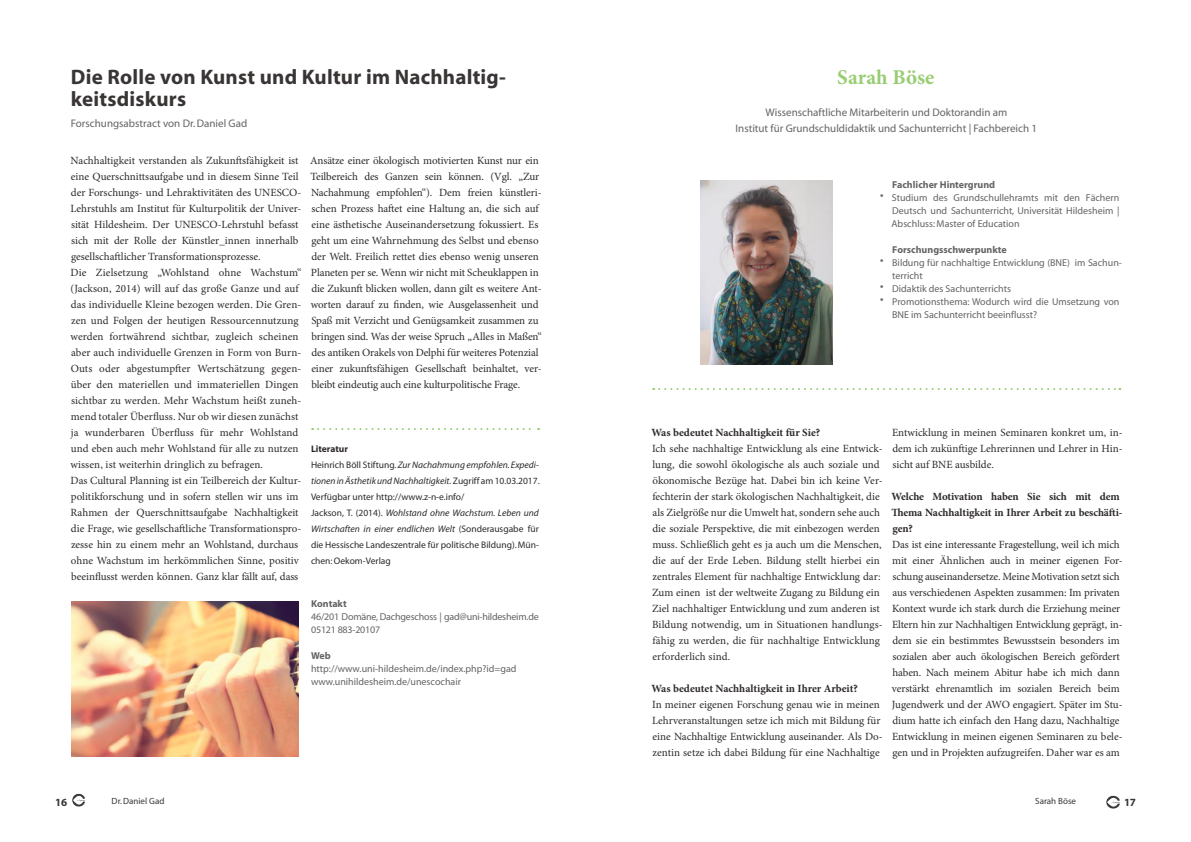
<style>
.page{position:relative;width:1191px;height:842px;background:#fff}
.page>*{position:absolute;margin:0;border:0;box-sizing:border-box;transform-origin:0 0}
.t1{font:700 21px/22px "Myriad";letter-spacing:.01em;color:#393535}
.t2{font:700 21px "Minion Pro";letter-spacing:.005em;color:#98cd72}
.t3{font:11px/16px "Minion Pro";letter-spacing:-.005em;color:#2e292a}
.t4{font:700 11px/16px "Minion Pro";letter-spacing:-.005em;color:#2e292a}
.t5{font:11px/16px "Myriad";color:#656365;text-align:center}
.t6{font:700 11px "Myriad";color:#393535}
.t7{font:10px/13px "Myriad";color:#656365}
.t8{font:10px/13px "Myriad";letter-spacing:-.02em;color:#656365}
.t9{font:700 10px/13px "Myriad";color:#656365}
.t10{font:9.5px/16px "Myriad";color:#2e292a}
.t11{font:9px "Myriad";color:#393535}
.s1{font-weight:700}
.s2{font-style:italic}
</style>
<div class="page">
<img style="left:72px;top:793px;width:13px;height:14px">
<img style="left:1106px;top:795px;width:14px;height:14px">
<svg style="left:312px;top:428px;width:227px;height:2px"></svg>
<svg style="left:653px;top:388px;width:467px;height:2px"></svg>
<img style="left:700px;top:180px;width:132px;height:184px">
<img style="left:71px;top:602px;width:228px;height:155px">
<h1 class="t1" style="left:71px;top:67px;width:436px">Die Rolle von Kunst und Kultur im Nachhaltig&shy;keitsdiskurs</h1>
<p class="t5" style="left:71px;top:116px;width:178px">Forschungsabstract von Dr. Daniel Gad</p>
<p class="t3" style="left:70px;top:153px;width:233px">Nachhaltigkeit verstanden als Zukunftsfähigkeit ist eine Querschnittsaufgabe und in diesem Sinne Teil der Forschungs- und Lehraktivitäten des UNESCO-Lehrstuhls am Institut für Kulturpolitik der Univer&shy;sität Hildesheim. Der UNESCO-Lehrstuhl befasst sich mit der Rolle der Künstler_innen innerhalb gesellschaftlicher Transformationsprozesse.<br>Die Zielsetzung „Wohlstand ohne Wachstum“ (Jackson, 2014) will auf das große Ganze und auf das individuelle Kleine bezogen werden. Die Gren&shy;zen und Folgen der heutigen Ressourcennutzung werden fortwährend sichtbar, zugleich scheinen aber auch individuelle Grenzen in Form von Burn-Outs oder abgestumpfter Wertschätzung gegen&shy;über den materiellen und immateriellen Dingen sichtbar zu werden. Mehr Wachstum heißt zuneh&shy;mend totaler Überfluss. Nur ob wir diesen zunächst ja wunderbaren Überfluss für mehr Wohlstand und eben auch mehr Wohlstand für alle zu nutzen wissen, ist weiterhin dringlich zu befragen.<br>Das Cultural Planning ist ein Teilbereich der Kultur&shy;politikforschung und in sofern stellen wir uns im Rahmen der Querschnittsaufgabe Nachhaltigkeit die Frage, wie gesellschaftliche Transformationspro&shy;zesse hin zu einem mehr an Wohlstand, durchaus ohne Wachstum im herkömmlichen Sinne, positiv beeinflusst werden können. Ganz klar fällt auf, dass</p>
<p class="t3" style="left:310px;top:153px;width:233px">Ansätze einer ökologisch motivierten Kunst nur ein Teilbereich des Ganzen sein können. (Vgl. „Zur Nachahmung empfohlen“). Dem freien künstleri&shy;schen Prozess haftet eine Haltung an, die sich auf eine ästhetische Auseinandersetzung fokussiert. Es geht um eine Wahrnehmung des Selbst und ebenso der Welt. Freilich rettet dies ebenso wenig unseren Planeten per se. Wenn wir nicht mit Scheuklappen in die Zukunft blicken wollen, dann gilt es weitere Ant&shy;worten darauf zu finden, wie Ausgelassenheit und Spaß mit Verzicht und Genügsamkeit zusammen zu bringen sind. Was der weise Spruch „Alles in Maßen“ des antiken Orakels von Delphi für weiteres Potenzial einer zukunftsfähigen Gesellschaft beinhaltet, ver&shy;bleibt eindeutig auch eine kulturpolitische Frage.</p>
<p class="t10" style="left:311px;top:441px;width:230px"><span class="s1">Literatur<br></span>Heinrich Böll Stiftung. <span class="s2">Zur Nachahmung empfohlen. Expedi&shy;tionen in Ästhetik und Nachhaltigkeit.</span> Zugriff am 10.03.2017.<br>Verfügbar unter http://www.z-n-e.info/<br>Jackson, T. (2014). <span class="s2">Wohlstand ohne Wachstum. Leben und Wirtschaften in einer endlichen Welt</span> (Sonderausgabe für die Hessische Landeszentrale für politische Bildung). Mün&shy;chen: Oekom-Verlag</p>
<p class="t9" style="left:311px;top:598px;width:37px">Kontakt</p>
<p class="t8" style="left:311px;top:611px;width:229px">46/201 Domäne, Dachgeschoss | gad@uni-hildesheim.de<br>05121 883-20107</p>
<p class="t9" style="left:311px;top:650px;width:21px">Web</p>
<p class="t7" style="left:311px;top:663px;width:207px">http://www.uni-hildesheim.de/index.php?id=gad www.unihildesheim.de/unescochair</p>
<h1 class="t2" style="left:837px;top:63px;width:99px">Sarah Böse</h1>
<p class="t5" style="left:735px;top:105px;width:303px">Wissenschaftliche Mitarbeiterin und Doktorandin am<br>Institut für Grundschuldidaktik und Sachunterricht | Fachbereich 1</p>
<p class="t9" style="left:880px;top:189px;width:5px">•</p>
<p class="t9" style="left:880px;top:254px;width:5px">•</p>
<p class="t9" style="left:880px;top:280px;width:5px">• •</p>
<p class="t9" style="left:892px;top:178px;width:104px">Fachlicher Hintergrund</p>
<p class="t7" style="left:891px;top:191px;width:229px;text-align:justify">Studium des Grundschullehramts mit den Fächern Deutsch und Sachunterricht, Universität Hildesheim | Abschluss: Master of Education</p>
<p class="t9" style="left:892px;top:243px;width:116px">Forschungsschwerpunkte</p>
<p class="t7" style="left:892px;top:256px;width:231px">Bildung für nachhaltige Entwicklung (BNE) im Sachun&shy;terricht<br>Didaktik des Sachunterrichts<br>Promotionsthema: Wodurch wird die Umsetzung von BNE im Sachunterricht beeinflusst?</p>
<p class="t4" style="left:651px;top:424px;width:170px">Was bedeutet Nachhaltigkeit für Sie?</p>
<p class="t3" style="left:652px;top:441px;width:232px">Ich sehe nachhaltige Entwicklung als eine Entwick&shy;lung, die sowohl ökologische als auch soziale und ökonomische Bezüge hat. Dabei bin ich keine Ver&shy;fechterin der stark ökologischen Nachhaltigkeit, die als Zielgröße nur die Umwelt hat, sondern sehe auch die soziale Perspektive, die mit einbezogen werden muss. Schließlich geht es ja auch um die Menschen, die auf der Erde Leben. Bildung stellt hierbei ein zentrales Element für nachhaltige Entwicklung dar:<br>Zum einen ist der weltweite Zugang zu Bildung ein Ziel nachhaltiger Entwicklung und zum anderen ist Bildung notwendig, um in Situationen handlungs&shy;fähig zu werden, die für nachhaltige Entwicklung erforderlich sind.</p>
<p class="t4" style="left:651px;top:680px;width:208px">Was bedeutet Nachhaltigkeit in Ihrer Arbeit?</p>
<p class="t3" style="left:652px;top:697px;width:232px">In meiner eigenen Forschung genau wie in meinen Lehrveranstaltungen setze ich mich mit Bildung für eine Nachhaltige Entwicklung auseinander. Als Do&shy;zentin setze ich dabei Bildung für eine Nachhaltige</p>
<p class="t3" style="left:892px;top:425px;width:232px;text-align:justify">Entwicklung in meinen Seminaren konkret um, in&shy;dem ich zukünftige Lehrerinnen und Lehrer in Hin&shy;sicht auf BNE ausbilde.</p>
<p class="t4" style="left:891px;top:488px;width:233px">Welche Motivation haben Sie sich mit dem<br>Thema Nachhaltigkeit in Ihrer Arbeit zu beschäfti&shy;gen?</p>
<p class="t3" style="left:892px;top:537px;width:232px">Das ist eine interessante Fragestellung, weil ich mich mit einer Ähnlichen auch in meiner eigenen For&shy;schung auseinandersetze. Meine Motivation setzt sich aus verschiedenen Aspekten zusammen: Im privaten Kontext wurde ich stark durch die Erziehung meiner Eltern hin zur Nachhaltigen Entwicklung geprägt, in&shy;dem sie ein bestimmtes Bewusstsein besonders im sozialen aber auch ökologischen Bereich gefördert haben. Nach meinem Abitur habe ich mich dann verstärkt ehrenamtlich im sozialen Bereich beim Jugendwerk und der AWO engagiert. Später im Stu&shy;dium hatte ich einfach den Hang dazu, Nachhaltige Entwicklung in meinen eigenen Seminaren zu bele&shy;gen und in Projekten aufzugreifen. Daher war es am</p>
<p class="t11" style="left:112px;top:797px;width:54px">Dr. Daniel Gad</p>
<p class="t11" style="left:1035px;top:797px;width:42px">Sarah Böse</p>
<p class="t6" style="left:55px;top:796px;width:14px">16</p>
<p class="t6" style="left:1124px;top:796px;width:13px">17</p>
</div>
